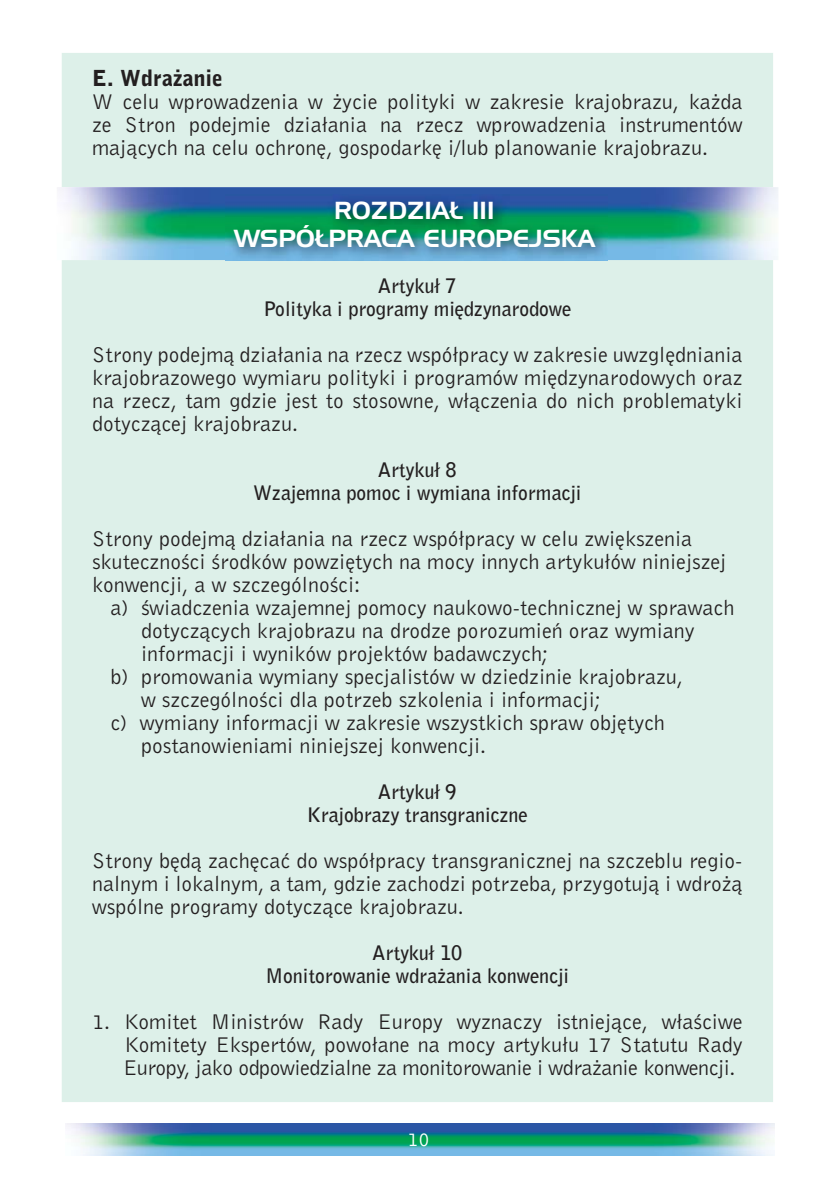
<style>
.page{position:relative;width:840px;height:1191px;background:#fff}
.page>*{position:absolute;margin:0;border:0;box-sizing:border-box;transform-origin:0 0}
.t1{font:24px/28px "Handel Gothic PL";color:#fff;text-align:center}
.t2{font:22px/23px "Bell Gothic PL";color:#231f20;text-align:justify}
.t3{font:900 22px "Bell Gothic PL";color:#231f20}
.t4{font:700 20px/23px "Bell Gothic PL";color:#231f20;text-align:center}
.t5{font:20px "Bell Gothic PL";color:#fff}
</style>
<div class="page">
<img style="left:66px;top:1123px;width:707px;height:33px">
<div style="left:62px;top:53px;width:710px;height:1049px;background:#ddf0e9"></div>
<img style="left:59px;top:187px;width:719px;height:73px">
<img style="left:226px;top:194px;width:381px;height:67px">
<p class="t3" style="left:92px;top:69px;width:132px">E. Wdra˝anie</p>
<p class="t2" style="left:92px;top:92px;width:651px">W celu wprowadzenia w ˝ycie polityki w zakresie krajobrazu, ka˝da ze Stron podejmie działania na rzecz wprowadzenia instrumentów majàcych na celu ochron´, gospodark´ i/lub planowanie krajobrazu.</p>
<p class="t1" style="left:233px;top:198px;width:362px">ROZDZIAŁ III<br>WSPÓŁPRACA EUROPEJSKA</p>
<p class="t4" style="left:263px;top:275px;width:309px">Artykuł 7<br>Polityka i programy mi´dzynarodowe</p>
<p class="t2" style="left:92px;top:345px;width:651px">Strony podejmà działania na rzecz współpracy w zakresie uwzgl´dniania krajobrazowego wymiaru polityki i programów mi´dzynarodowych oraz na rzecz, tam gdzie jest to stosowne, włàczenia do nich problematyki dotyczàcej krajobrazu.</p>
<p class="t4" style="left:253px;top:459px;width:330px">Artykuł 8<br>Wzajemna pomoc i wymiana informacji</p>
<p class="t2" style="left:92px;top:529px;width:635px;text-align:left">Strony podejmà działania na rzecz współpracy w celu zwi´kszenia skutecznoÊci Êrodków powzi´tych na mocy innych artykułów niniejszej konwencji, a w szczególnoÊci:</p>
<p class="t2" style="left:110px;top:598px;width:625px">a) Êwiadczenia wzajemnej pomocy naukowo-technicznej w sprawach</p>
<p class="t2" style="left:141px;top:621px;width:554px">dotyczàcych krajobrazu na drodze porozumieƒ oraz wymiany</p>
<p class="t2" style="left:141px;top:644px;width:408px">informacji i wyników projektów badawczych;</p>
<p class="t2" style="left:110px;top:667px;width:574px">b) promowania wymiany specjalistów w dziedzinie krajobrazu,</p>
<p class="t2" style="left:141px;top:690px;width:461px">w szczególnoÊci dla potrzeb szkolenia i informacji;</p>
<p class="t2" style="left:110px;top:713px;width:555px">c) wymiany informacji w zakresie wszystkich spraw obj´tych</p>
<p class="t2" style="left:141px;top:736px;width:346px">postanowieniami niniejszej konwencji.</p>
<p class="t4" style="left:307px;top:781px;width:221px">Artykuł 9<br>Krajobrazy transgraniczne</p>
<p class="t2" style="left:92px;top:851px;width:651px">Strony b´dà zach´caç do współpracy transgranicznej na szczeblu regio&shy;nalnym i lokalnym, a tam, gdzie zachodzi potrzeba, przygotujà i wdro˝à wspólne programy dotyczàce krajobrazu.</p>
<p class="t4" style="left:265px;top:942px;width:305px">Artykuł 10<br>Monitorowanie wdra˝ania konwencji</p>
<p class="t2" style="left:123px;top:1012px;width:621px;text-indent:-31px">1. Komitet Ministrów Rady Europy wyznaczy istniejàce, właÊciwe Komitety Ekspertów, powołane na mocy artykułu 17 Statutu Rady Europy, jako odpowiedzialne za monitorowanie i wdra˝anie konwencji.</p>
<p class="t5" style="left:407px;top:1132px;width:24px">10</p>
</div>
